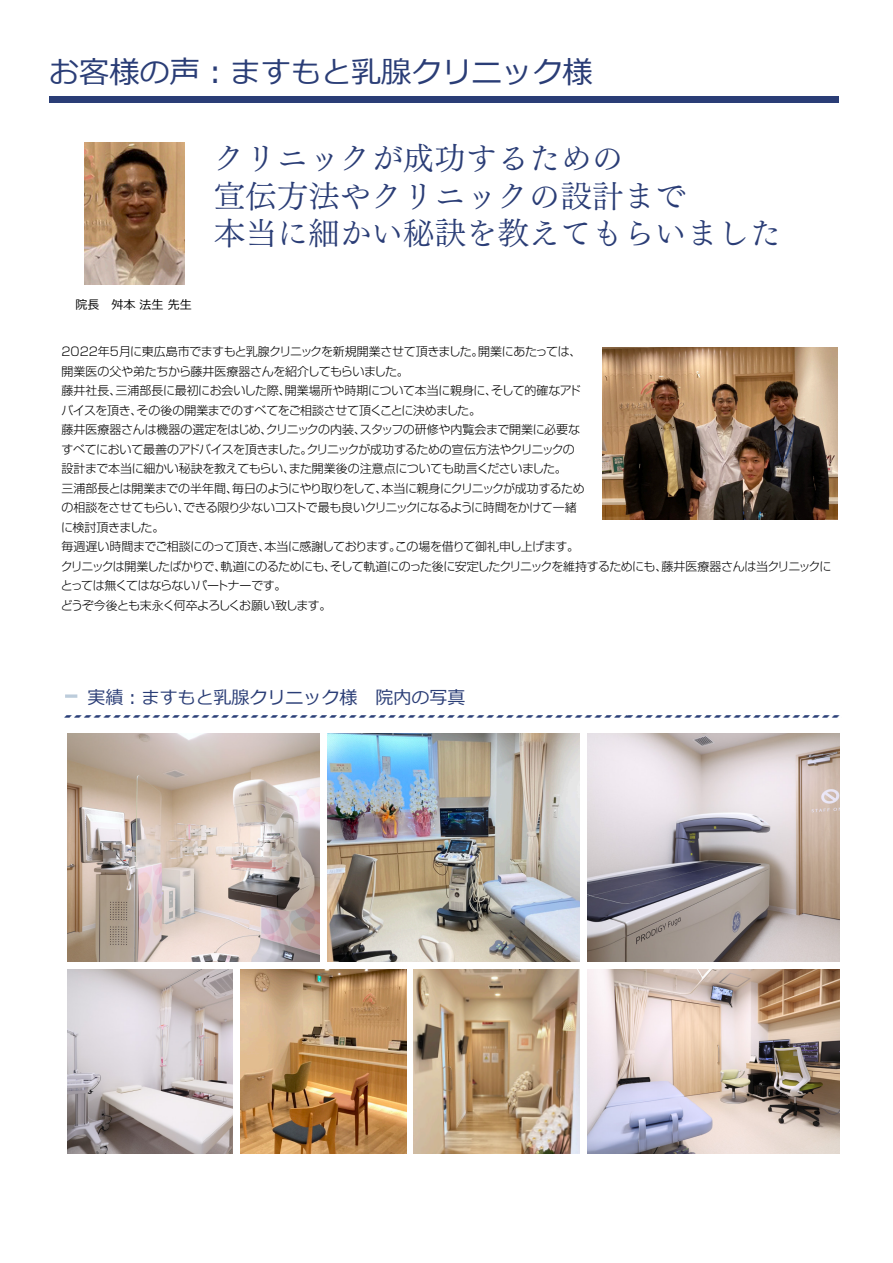
<style>
.page{position:relative;width:893px;height:1263px;background:#fff}
.page>*{position:absolute;margin:0;border:0;box-sizing:border-box;transform-origin:0 0}
.t1{font:31.5px/37.5px "Tsuku Min Pro R";color:#2a3d76}
.t2{font:30.15px "Meiryo";color:#2a3d76}
.t3{font:18px "Meiryo";color:#2a3d76}
.t4{font:300 12px/19.5px "Shin Go Pro";letter-spacing:-.035em;color:#030303}
.t5{font:12px "Meiryo";color:#030303}
</style>
<div class="page">
<div style="left:49px;top:96px;width:789px;height:6px;background:#2a3d76"></div>
<img style="left:64px;top:694px;width:776px;height:24px">
<img style="left:603px;top:347px;width:235px;height:172px">
<img style="left:84px;top:143px;width:100px;height:142px">
<img style="left:67px;top:733px;width:252px;height:229px">
<img style="left:327px;top:733px;width:252px;height:229px">
<img style="left:587px;top:733px;width:252px;height:229px">
<img style="left:241px;top:969px;width:165px;height:184px">
<img style="left:414px;top:969px;width:165px;height:184px">
<img style="left:587px;top:969px;width:252px;height:184px">
<img style="left:67px;top:969px;width:166px;height:184px">
<h2 class="t2" style="left:49px;top:52px;width:545px">お客様の声︓ますもと乳腺クリニック様</h2>
<p class="t5" style="left:76px;top:296px;width:118px">院長　舛本 法生 先生</p>
<h1 class="t1" style="left:214px;top:136px;width:568px">クリニックが成功するための<br>宣伝方法やクリニックの設計まで<br>本当に細かい秘訣を教えてもらいました</h1>
<p class="t4" style="left:61px;top:341px;width:772px">2022年5月に東広島市でますもと乳腺クリニックを新規開業させて頂きました。開業にあたっては、<br>開業医の父や弟たちから藤井医療器さんを紹介してもらいました。<br>藤井社長、三浦部長に最初にお会いした際、開業場所や時期について本当に親身に、そして的確なアド<br>バイスを頂き、その後の開業までのすべてをご相談させて頂くことに決めました。<br>藤井医療器さんは機器の選定をはじめ、クリニックの内装、スタッフの研修や内覧会まで開業に必要な<br>すべてにおいて最善のアドバイスを頂きました。クリニックが成功するための宣伝方法やクリニックの<br>設計まで本当に細かい秘訣を教えてもらい、また開業後の注意点についても助言くださいました。<br>三浦部長とは開業までの半年間、毎日のようにやり取りをして、本当に親身にクリニックが成功するため<br>の相談をさせてもらい、できる限り少ないコストで最も良いクリニックになるように時間をかけて一緒<br>に検討頂きました。<br>毎週遅い時間までご相談にのって頂き、本当に感謝しております。この場を借りて御礼申し上げます。<br>クリニックは開業したばかりで、軌道にのるためにも、そして軌道にのった後に安定したクリニックを維持するためにも、藤井医療器さんは当クリニックにとっては無くてはならないパートナーです。<br>どうぞ今後とも末永く何卒よろしくお願い致します。</p>
<h3 class="t3" style="left:87px;top:685px;width:379px">実績︓ますもと乳腺クリニック様　院内の写真</h3>
</div>
